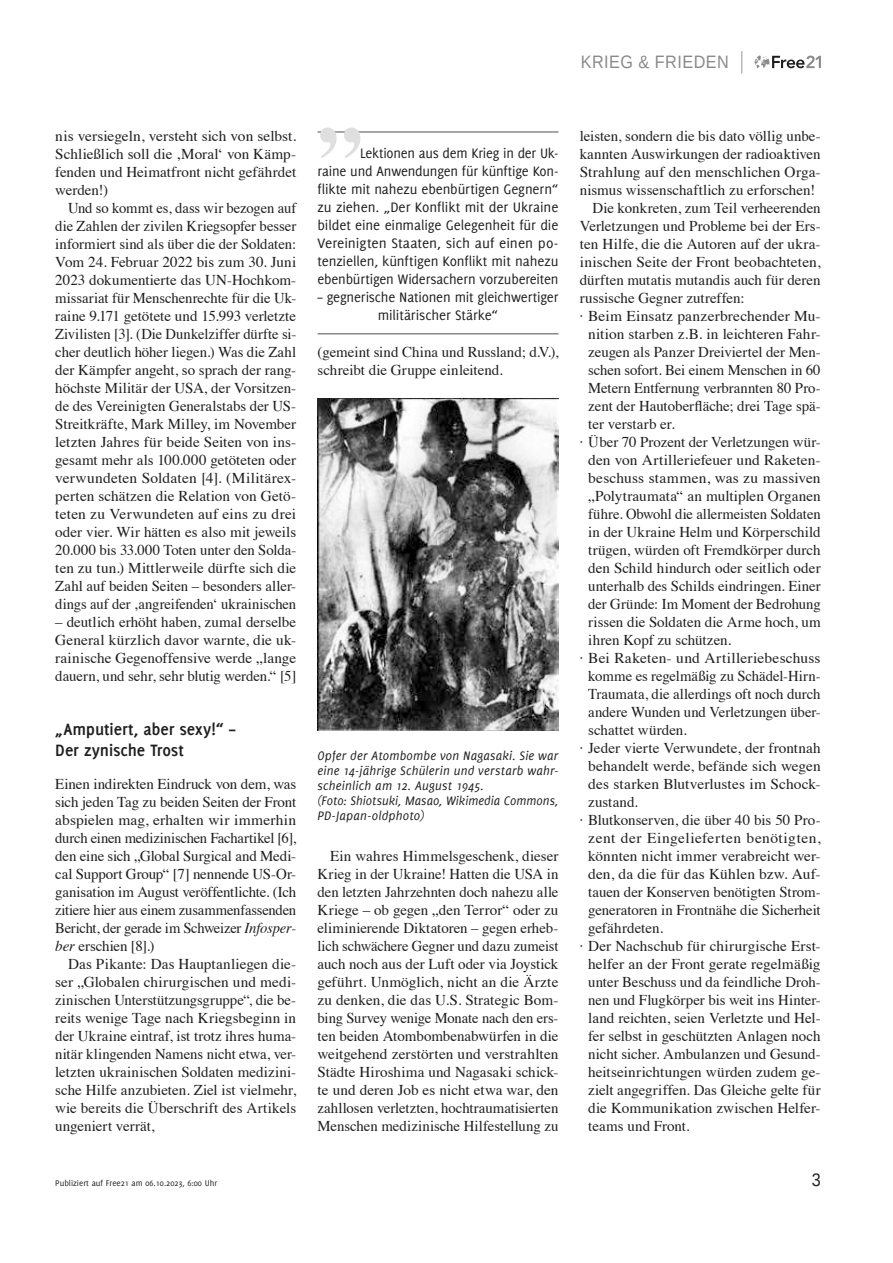
<style>
.page{position:relative;width:893px;height:1263px;background:#fff}
.page>*{position:absolute;margin:0;border:0;box-sizing:border-box;transform-origin:0 0}
.t1{font:700 91.5px "Times";color:#dfdfdf}
.t2{font:700 18px/21px "Delicious";letter-spacing:-.005em;color:#1f1f1f}
.t3{font:18px "Liberation Sans";letter-spacing:.03em;color:#8a8a8a;scale:.9 1}
.t4{font:18px "Liberation Sans";color:#1f1f1f;scale:.9 1}
.t5{font:15px/18px "Times";color:#1f1f1f;text-align:justify}
.t6{font:15px/18px "Delicious";letter-spacing:-.01em;color:#1f1f1f;text-align:justify}
.t7{font:15px "Times";letter-spacing:.03em;color:#1f1f1f}
.t8{font:italic 13.5px/15px "Delicious";letter-spacing:.015em;color:#1f1f1f}
.t9{font:9px "Delicious";color:#1f1f1f}
.s1{font-style:italic}
</style>
<div class="page">
<svg style="left:755px;top:55px;width:66px;height:13px"></svg>
<svg style="left:741px;top:51px;width:1px;height:23px"></svg>
<hr style="left:317px;top:131px;width:241px;height:2px;background:#8a8a8a">
<hr style="left:317px;top:333px;width:241px;height:1px;background:#8a8a8a">
<img style="left:317px;top:399px;width:241px;height:332px">
<p class="t3" style="left:581px;top:51px;width:166px">KRIEG &amp; FRIEDEN</p>
<p class="t5" style="left:55px;top:126px;width:242px">nis versiegeln, versteht sich von selbst.<br>Schließlich soll die ‚Moral‘ von Kämp&shy;fenden und Heimatfront nicht gefährdet werden!)</p>
<p class="t5" style="left:55px;top:198px;width:242px;text-indent:13px">Und so kommt es, dass wir bezogen auf die Zahlen der zivilen Kriegsopfer besser informiert sind als über die der Soldaten:<br>Vom 24. Februar 2022 bis zum 30. Juni 2023 dokumentierte das UN-Hochkom&shy;missariat für Menschenrechte für die Uk&shy;raine 9.171 getötete und 15.993 verletzte Zivilisten [3]. (Die Dunkelziffer dürfte si&shy;cher deutlich höher liegen.) Was die Zahl der Kämpfer angeht, so sprach der rang&shy;höchste Militär der USA, der Vorsitzen&shy;de des Vereinigten Generalstabs der US-Streitkräfte, Mark Milley, im November letzten Jahres für beide Seiten von ins&shy;gesamt mehr als 100.000 getöteten oder verwundeten Soldaten [4]. (Militärex&shy;perten schätzen die Relation von Getö&shy;teten zu Verwundeten auf eins zu drei oder vier. Wir hätten es also mit jeweils 20.000 bis 33.000 Toten unter den Solda&shy;ten zu tun.) Mittlerweile dürfte sich die Zahl auf beiden Seiten – besonders aller&shy;dings auf der ‚angreifenden‘ ukrainischen</p>
<p class="t5" style="left:55px;top:612px;width:242px">– deutlich erhöht haben, zumal derselbe General kürzlich davor warnte, die uk&shy;rainische Gegenoffensive werde „lange dauern, und sehr, sehr blutig werden.“ [5]</p>
<p class="t2" style="left:55px;top:719px;width:182px">„Amputiert, aber sexy!“ –<br>Der zynische Trost</p>
<p class="t5" style="left:55px;top:774px;width:242px">Einen indirekten Eindruck von dem, was sich jeden Tag zu beiden Seiten der Front abspielen mag, erhalten wir immerhin durch einen medizinischen Fachartikel [6], den eine sich „Global Surgical and Medi&shy;cal Support Group“ [7] nennende US-Or&shy;ganisation im August veröffentlichte. (Ich zitiere hier aus einem zusammenfassenden Bericht, der gerade im Schweizer <span class="s1">Infosper&shy;ber</span> erschien [8].)</p>
<p class="t5" style="left:55px;top:954px;width:242px;text-indent:13px">Das Pikante: Das Hauptanliegen die&shy;ser „Globalen chirurgischen und medi&shy;zinischen Unterstützungsgruppe“, die be&shy;reits wenige Tage nach Kriegsbeginn in der Ukraine eintraf, ist trotz ihres huma&shy;nitär klingenden Namens nicht etwa, ver&shy;letzten ukrainischen Soldaten medizini&shy;sche Hilfe anzubieten. Ziel ist vielmehr, wie bereits die Überschrift des Artikels ungeniert verrät,</p>
<h1 class="t1" style="left:317px;top:23px;width:46px">„</h1>
<p class="t6" style="left:317px;top:144px;width:242px;text-indent:43px">Lektionen aus dem Krieg in der Uk&shy;raine und Anwendungen für künftige Kon&shy;flikte mit nahezu ebenbürtigen Gegnern“ zu ziehen. „Der Konflikt mit der Ukraine bildet eine einmalige Gelegenheit für die Vereinigten Staaten, sich auf einen po&shy;tenziellen, künftigen Konflikt mit nahezu ebenbürtigen Widersachern vorzubereiten</p>
<p class="t6" style="left:317px;top:288px;width:242px;text-align:center">– gegnerische Nationen mit gleichwertiger militärischer Stärke“</p>
<p class="t5" style="left:317px;top:342px;width:242px">(gemeint sind China und Russland; d.V.), schreibt die Gruppe einleitend.</p>
<p class="t8" style="left:317px;top:748px;width:242px">Opfer der Atombombe von Nagasaki. Sie war eine 14-jährige Schülerin und verstarb wahr&shy;scheinlich am 12. August 1945.<br>(Foto: Shiotsuki, Masao, Wikimedia Commons, PD-Japan-oldphoto)</p>
<p class="t5" style="left:317px;top:846px;width:242px;text-indent:13px">Ein wahres Himmelsgeschenk, dieser Krieg in der Ukraine! Hatten die USA in den letzten Jahrzehnten doch nahezu alle Kriege – ob gegen „den Terror“ oder zu eliminierende Diktatoren – gegen erheb&shy;lich schwächere Gegner und dazu zumeist auch noch aus der Luft oder via Joystick geführt. Unmöglich, nicht an die Ärzte zu denken, die das U.S. Strategic Bom&shy;bing Survey wenige Monate nach den ers&shy;ten beiden Atombombenabwürfen in die weitgehend zerstörten und verstrahlten Städte Hiroshima und Nagasaki schick&shy;te und deren Job es nicht etwa war, den zahllosen verletzten, hochtraumatisierten Menschen medizinische Hilfestellung zu</p>
<p class="t5" style="left:580px;top:126px;width:242px">leisten, sondern die bis dato völlig unbe-</p>
<p class="t5" style="left:580px;top:144px;width:242px">kannten Auswirkungen der radioaktiven</p>
<p class="t5" style="left:580px;top:162px;width:242px">Strahlung auf den menschlichen Orga-</p>
<p class="t5" style="left:580px;top:180px;width:237px">nismus wissenschaftlich zu erforschen!</p>
<p class="t5" style="left:592px;top:198px;width:230px">Die konkreten, zum Teil verheerenden</p>
<p class="t5" style="left:580px;top:216px;width:242px">Verletzungen und Probleme bei der Ers-</p>
<p class="t5" style="left:580px;top:234px;width:242px">ten Hilfe, die die Autoren auf der ukra-</p>
<p class="t5" style="left:580px;top:252px;width:242px">inischen Seite der Front beobachteten,</p>
<p class="t5" style="left:580px;top:270px;width:242px">dürften mutatis mutandis auch für deren</p>
<p class="t5" style="left:580px;top:288px;width:166px">russische Gegner zutreffen:</p>
<p class="t5" style="left:580px;top:306px;width:242px">· Beim Einsatz panzerbrechender Mu-</p>
<p class="t5" style="left:588px;top:324px;width:234px">nition starben z.B. in leichteren Fahr-</p>
<p class="t5" style="left:588px;top:342px;width:234px">zeugen als Panzer Dreiviertel der Men-</p>
<p class="t5" style="left:588px;top:360px;width:234px">schen sofort. Bei einem Menschen in 60</p>
<p class="t5" style="left:588px;top:378px;width:234px">Metern Entfernung verbrannten 80 Pro-</p>
<p class="t5" style="left:588px;top:396px;width:234px">zent der Hautoberfläche; drei Tage spä-</p>
<p class="t5" style="left:588px;top:414px;width:88px">ter verstarb er.</p>
<p class="t5" style="left:580px;top:432px;width:242px">· Über 70 Prozent der Verletzungen wür-</p>
<p class="t5" style="left:588px;top:450px;width:234px">den von Artilleriefeuer und Raketen-</p>
<p class="t5" style="left:588px;top:468px;width:234px">beschuss stammen, was zu massiven</p>
<p class="t5" style="left:588px;top:486px;width:234px">„Polytraumata“ an multiplen Organen</p>
<p class="t5" style="left:588px;top:504px;width:234px">führe. Obwohl die allermeisten Soldaten</p>
<p class="t5" style="left:588px;top:522px;width:234px">in der Ukraine Helm und Körperschild</p>
<p class="t5" style="left:588px;top:540px;width:234px">trügen, würden oft Fremdkörper durch</p>
<p class="t5" style="left:588px;top:558px;width:234px">den Schild hindurch oder seitlich oder</p>
<p class="t5" style="left:588px;top:576px;width:234px">unterhalb des Schilds eindringen. Einer</p>
<p class="t5" style="left:588px;top:594px;width:234px">der Gründe: Im Moment der Bedrohung</p>
<p class="t5" style="left:588px;top:612px;width:234px">rissen die Soldaten die Arme hoch, um</p>
<p class="t5" style="left:588px;top:630px;width:144px">ihren Kopf zu schützen.</p>
<p class="t5" style="left:580px;top:648px;width:242px">· Bei Raketen- und Artilleriebeschuss</p>
<p class="t5" style="left:588px;top:666px;width:234px">komme es regelmäßig zu Schädel-Hirn-</p>
<p class="t5" style="left:588px;top:684px;width:234px">Traumata, die allerdings oft noch durch</p>
<p class="t5" style="left:588px;top:702px;width:234px">andere Wunden und Verletzungen über-</p>
<p class="t5" style="left:588px;top:720px;width:100px">schattet würden.</p>
<p class="t5" style="left:580px;top:738px;width:242px">· Jeder vierte Verwundete, der frontnah</p>
<p class="t5" style="left:588px;top:756px;width:234px">behandelt werde, befände sich wegen</p>
<p class="t5" style="left:588px;top:774px;width:234px">des starken Blutverlustes im Schock-</p>
<p class="t5" style="left:588px;top:792px;width:51px">zustand.</p>
<p class="t5" style="left:580px;top:810px;width:242px">· Blutkonserven, die über 40 bis 50 Pro-</p>
<p class="t7" style="left:588px;top:824px;width:234px">zent der Eingelieferten benötigten,</p>
<p class="t5" style="left:588px;top:846px;width:234px">könnten nicht immer verabreicht wer-</p>
<p class="t5" style="left:588px;top:864px;width:234px">den, da die für das Kühlen bzw. Auf-</p>
<p class="t5" style="left:588px;top:882px;width:234px">tauen der Konserven benötigten Strom-</p>
<p class="t5" style="left:588px;top:900px;width:234px">generatoren in Frontnähe die Sicherheit</p>
<p class="t5" style="left:588px;top:918px;width:76px">gefährdeten.</p>
<p class="t5" style="left:580px;top:936px;width:242px">· Der Nachschub für chirurgische Erst-</p>
<p class="t5" style="left:588px;top:954px;width:234px">helfer an der Front gerate regelmäßig</p>
<p class="t5" style="left:588px;top:972px;width:234px">unter Beschuss und da feindliche Droh-</p>
<p class="t5" style="left:588px;top:990px;width:234px">nen und Flugkörper bis weit ins Hinter-</p>
<p class="t5" style="left:588px;top:1008px;width:234px">land reichten, seien Verletzte und Hel-</p>
<p class="t5" style="left:588px;top:1026px;width:234px">fer selbst in geschützten Anlagen noch</p>
<p class="t5" style="left:588px;top:1044px;width:234px">nicht sicher. Ambulanzen und Gesund-</p>
<p class="t5" style="left:588px;top:1062px;width:234px">heitseinrichtungen würden zudem ge-</p>
<p class="t5" style="left:588px;top:1080px;width:234px">zielt angegriffen. Das Gleiche gelte für</p>
<p class="t5" style="left:588px;top:1098px;width:234px">die Kommunikation zwischen Helfer-</p>
<p class="t5" style="left:588px;top:1116px;width:103px">teams und Front.</p>
<p class="t9" style="left:55px;top:1177px;width:163px">Publiziert auf Free21 am 06.10.2023, 6:00 Uhr</p>
<p class="t4" style="left:812px;top:1168px;width:12px">3</p>
</div>
